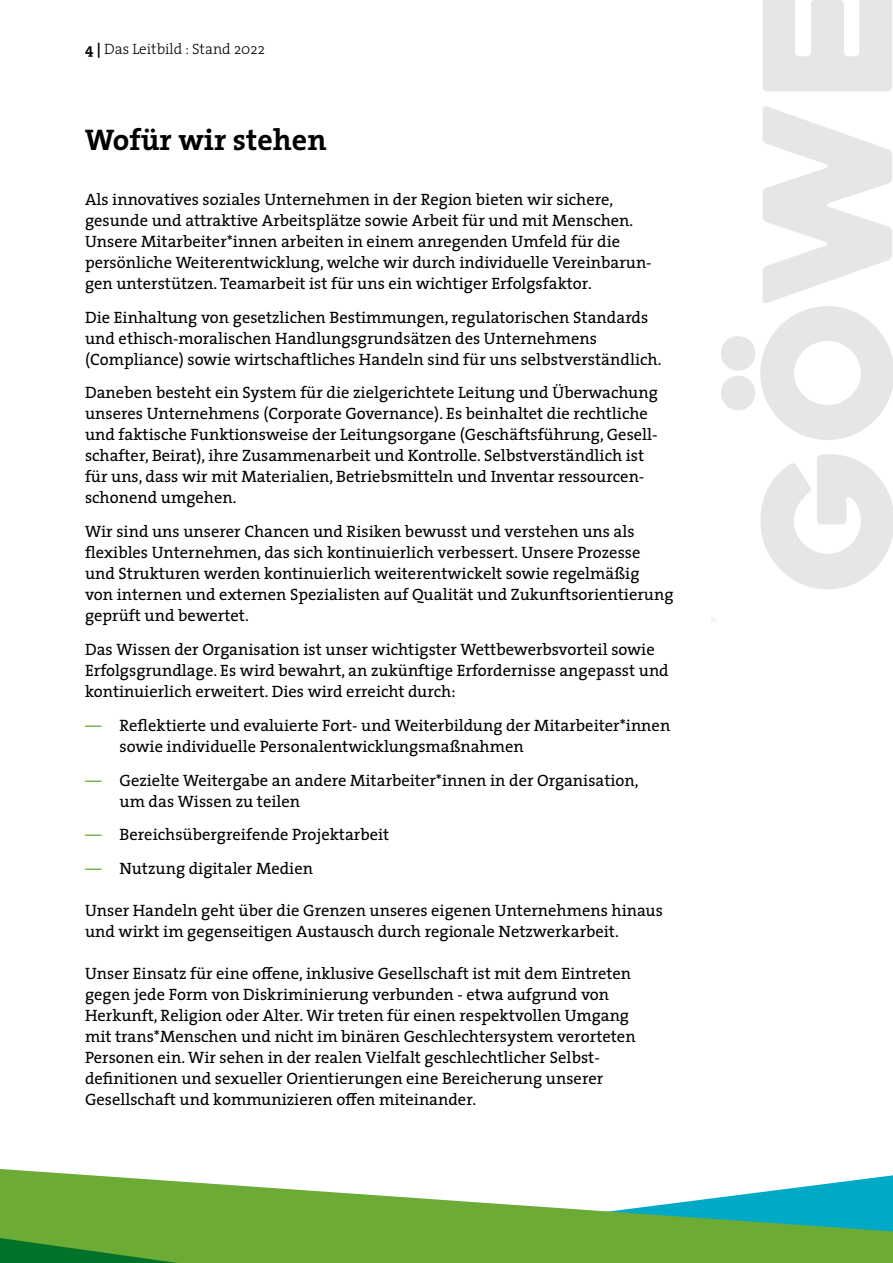
<style>
.page{position:relative;width:893px;height:1263px;background:#fff}
.page>*{position:absolute;margin:0;border:0;box-sizing:border-box;transform-origin:0 0}
.t1{font:700 30px "The Serif";color:#000}
.t2{font:16.5px/21px "The Serif";color:#000}
.t3{font:300 15px "The Serif";color:#000}
.s1{font-weight:700}
.s2{color:#6cab36}
</style>
<div class="page">
<svg style="left:0;top:1169px;width:893px;height:94px;fill:#6cab36"></svg>
<svg style="left:0;top:1235px;width:258px;height:28px;background:#4a9931"></svg>
<svg style="left:711px;top:616px;width:6px;height:5px"></svg>
<svg style="left:760px;top:454px;width:133px;height:135px"></svg>
<svg style="left:721px;top:106px;width:172px;height:334px"></svg>
<svg style="left:762px;top:0;width:130px;height:91px"></svg>
<p class="t3" style="left:85px;top:40px;width:181px"><span class="s1">4 |</span> Das Leitbild : Stand 2022</p>
<h1 class="t1" style="left:85px;top:128px;width:243px">Wofür wir stehen</h1>
<p class="t2" style="left:85px;top:189px;width:568px">Als innovatives soziales Unternehmen in der Region bieten wir sichere, gesunde und attraktive Arbeitsplätze sowie Arbeit für und mit Menschen.<br>Unsere Mitarbeiter*innen arbeiten in einem anregenden Umfeld für die persönliche Weiterentwicklung, welche wir durch individuelle Vereinbarun&shy;gen unterstützen. Teamarbeit ist für uns ein wichtiger Erfolgsfaktor.</p>
<p class="t2" style="left:85px;top:307px;width:578px">Die Einhaltung von gesetzlichen Bestimmungen, regulatorischen Standards und ethisch-moralischen Handlungsgrundsätzen des Unternehmens (Compliance) sowie wirtschaftliches Handeln sind für uns selbstverständlich.</p>
<p class="t2" style="left:85px;top:383px;width:574px">Daneben besteht ein System für die zielgerichtete Leitung und Überwachung unseres Unternehmens (Corporate Governance). Es beinhaltet die rechtliche und faktische Funktionsweise der Leitungsorgane (Geschäftsführung, Gesell&shy;schafter, Beirat), ihre Zusammenarbeit und Kontrolle. Selbstverständlich ist für uns, dass wir mit Materialien, Betriebsmitteln und Inventar ressourcen&shy;schonend umgehen.</p>
<p class="t2" style="left:85px;top:522px;width:590px">Wir sind uns unserer Chancen und Risiken bewusst und verstehen uns als flexibles Unternehmen, das sich kontinuierlich verbessert. Unsere Prozesse und Strukturen werden kontinuierlich weiterentwickelt sowie regelmäßig<br>von internen und externen Spezialisten auf Qualität und Zukunftsorientierung geprüft und bewertet.</p>
<p class="t2" style="left:85px;top:640px;width:585px">Das Wissen der Organisation ist unser wichtigster Wettbewerbsvorteil sowie<br>Erfolgsgrundlage. Es wird bewahrt, an zukünftige Erfordernisse angepasst und kontinuierlich erweitert. Dies wird erreicht durch:</p>
<p class="t2" style="left:120px;top:715px;width:552px;text-indent:-35px"><span class="s2">—</span> Reflektierte und evaluierte Fort- und Weiterbildung der Mitarbeiter*innen sowie individuelle Personalentwicklungsmaßnahmen</p>
<p class="t2" style="left:120px;top:770px;width:520px;text-indent:-35px"><span class="s2">—</span> Gezielte Weitergabe an andere Mitarbeiter*innen in der Organisation, um das Wissen zu teilen</p>
<p class="t2" style="left:85px;top:825px;width:306px"><span class="s2">—</span> Bereichsübergreifende Projektarbeit</p>
<p class="t2" style="left:85px;top:859px;width:230px"><span class="s2">—</span> Nutzung digitaler Medien</p>
<p class="t2" style="left:85px;top:901px;width:579px">Unser Handeln geht über die Grenzen unseres eigenen Unternehmens hinaus und wirkt im gegenseitigen Austausch durch regionale Netzwerkarbeit.</p>
<p class="t2" style="left:85px;top:964px;width:552px">Unser Einsatz für eine offene, inklusive Gesellschaft ist mit dem Eintreten gegen jede Form von Diskriminierung verbunden - etwa aufgrund von Herkunft, Religion oder Alter. Wir treten für einen respektvollen Umgang mit trans*Menschen und nicht im binären Geschlechtersystem verorteten Personen ein. Wir sehen in der realen Vielfalt geschlechtlicher Selbst&shy;definitionen und sexueller Orientierungen eine Bereicherung unserer Gesellschaft und kommunizieren offen miteinander.</p>
</div>
